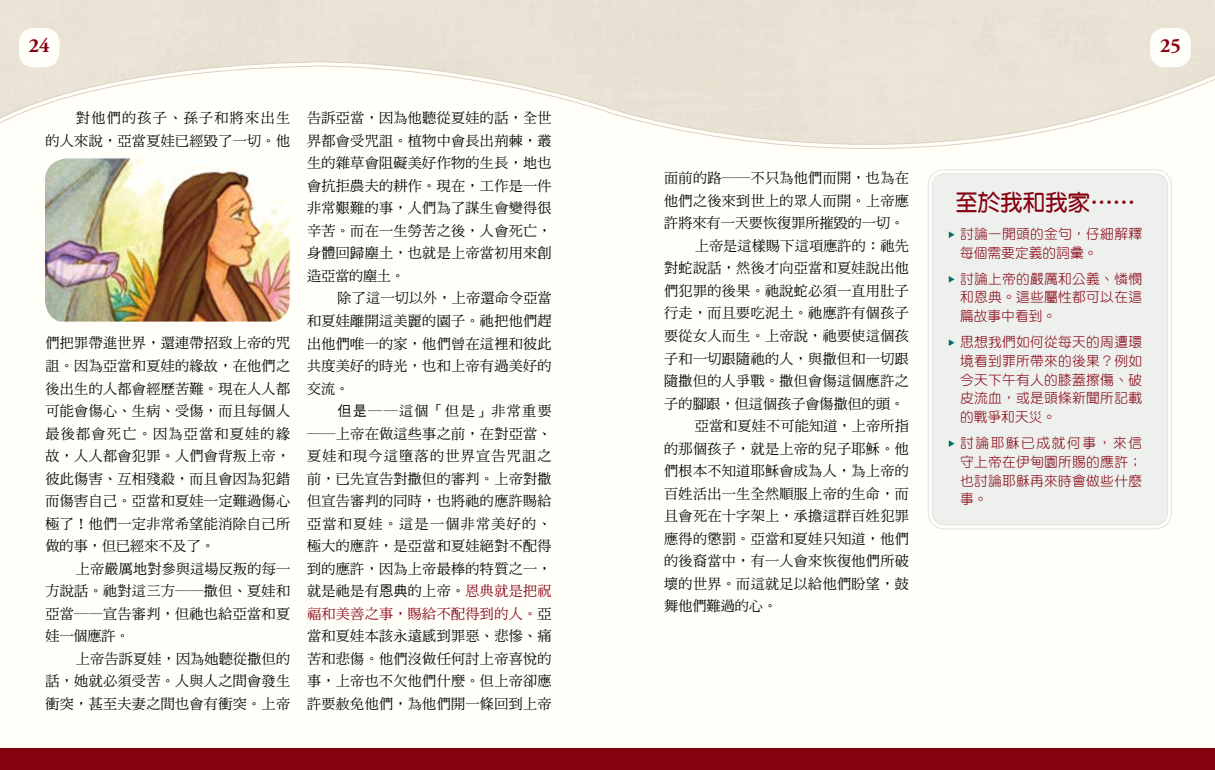
<style>
.page{position:relative;width:1215px;height:770px;background:#fff}
.page>*{position:absolute;margin:0;border:0;box-sizing:border-box;transform-origin:0 0}
.t1{font:22.5px "DF Yuan W7 WIN BF";color:#860010}
.t2{font:700 20px "Adobe Garamond Pro";color:#860010}
.t3{font:14.12px/22.5px "DF Ming W5 WIN BF";letter-spacing:.02em;color:#000;text-align:justify}
.t4{font:14.12px "DF Ming W5 WIN BF";color:#000}
.t5{font:13.75px/18.8px "DF Yuan W3 WIN BF";letter-spacing:.02em;color:#860010;text-align:justify}
.s1{font-family:"DF Hei W5 WIN BF"}
.s2{color:#860010}
</style>
<div class="page">
<div style="left:0;top:0;width:1215px;height:769px;background:#fffef9"></div>
<svg style="left:0;top:0;width:1215px;height:182px"></svg>
<div style="left:0;top:748px;width:1215px;height:21px;background:#860010"></div>
<div style="left:19px;top:28px;width:40px;height:39px;background:#fffef9;border-radius:15px"></div>
<div style="left:932px;top:174px;width:235px;height:350px;background:#edf0ed;border-radius:12px"></div>
<div style="left:928px;top:169px;width:244px;height:360px;border:1px solid #c6d3d2;border-radius:16px"></div>
<div style="left:932px;top:173px;width:236px;height:352px;border:1px solid #c6d3d2;border-radius:12px"></div>
<svg style="left:949px;top:231px;width:6px;height:7px"></svg>
<svg style="left:949px;top:276px;width:6px;height:7px"></svg>
<svg style="left:949px;top:339px;width:6px;height:7px"></svg>
<svg style="left:949px;top:440px;width:6px;height:7px"></svg>
<div style="left:1150px;top:28px;width:41px;height:39px;background:#fffef9;border-radius:15px"></div>
<img style="left:45px;top:158px;width:245px;height:163px">
<h2 class="t2" style="left:29px;top:34px;width:22px">24</h2>
<p class="t3" style="left:46px;top:107px;width:246px;text-align:right">對他們的孩子、孫子和將來出生<br>的人來說，亞當夏娃已經毀了一切。他</p>
<p class="t3" style="left:46px;top:332px;width:246px">們把罪帶進世界，還連帶招致上帝的咒詛。因為亞當和夏娃的緣故，在他們之後出生的人都會經歷苦難。現在人人都可能會傷心、生病、受傷，而且每個人最後都會死亡。因為亞當和夏娃的緣故，人人都會犯罪。人們會背叛上帝，彼此傷害、互相殘殺，而且會因為犯錯而傷害自己。亞當和夏娃一定難過傷心極了！他們一定非常希望能消除自己所做的事，但已經來不及了。</p>
<p class="t3" style="left:46px;top:557px;width:246px;text-indent:30px">上帝嚴厲地對參與這場反叛的每一方說話。祂對這三方――撒但、夏娃和亞當――宣告審判，但祂也給亞當和夏娃一個應許。</p>
<p class="t3" style="left:46px;top:647px;width:246px;text-indent:30px">上帝告訴夏娃，因為她聽從撒但的話，她就必須受苦。人與人之間會發生衝突，甚至夫妻之間也會有衝突。上帝</p>
<p class="t3" style="left:307px;top:107px;width:246px">告訴亞當，因為他聽從夏娃的話，全世界都會受咒詛。植物中會長出荊棘，叢生的雜草會阻礙美好作物的生長，地也會抗拒農夫的耕作。現在，工作是一件非常艱難的事，人們為了謀生會變得很辛苦。而在一生勞苦之後，人會死亡，身體回歸塵土，也就是上帝當初用來創造亞當的塵土。</p>
<p class="t3" style="left:307px;top:287px;width:246px;text-indent:30px">除了這一切以外，上帝還命令亞當和夏娃離開這美麗的園子。祂把他們趕出他們唯一的家，他們曾在這裡和彼此共度美好的時光，也和上帝有過美好的交流。</p>
<p class="t3" style="left:307px;top:399px;width:246px;text-indent:30px"><span class="s1">但是</span>――這個「但是」非常重要――上帝在做這些事之前，在對亞當、夏娃和現今這墮落的世界宣告咒詛之前，已先宣告對撒但的審判。上帝對撒但宣告審判的同時，也將祂的應許賜給亞當和夏娃。這是一個非常美好的、極大的應許，是亞當和夏娃絕對不配得到的應許，因為上帝最棒的特質之一，就是祂是有<span class="s1">恩典</span>的上帝。<span class="s2">恩典就是把祝福和美善之事，賜給不配得到的人。</span>亞當和夏娃本該永遠感到罪惡、悲慘、痛苦和悲傷。他們沒做任何討上帝喜悅的事，上帝也不欠他們什麼。但上帝卻應許要赦免他們，為他們開一條回到上帝</p>
<p class="t3" style="left:664px;top:167px;width:246px">面前的路――不只為他們而開，也為在</p>
<p class="t3" style="left:664px;top:189px;width:246px">他們之後來到世上的眾人而開。上帝應</p>
<p class="t4" style="left:664px;top:216px;width:242px">許將來有一天要恢復罪所摧毀的一切。</p>
<p class="t3" style="left:695px;top:234px;width:216px">上帝是這樣賜下這項應許的：祂先</p>
<p class="t3" style="left:664px;top:257px;width:246px">對蛇說話，然後才向亞當和夏娃說出他</p>
<p class="t3" style="left:664px;top:279px;width:246px">們犯罪的後果。祂說蛇必須一直用肚子</p>
<p class="t3" style="left:664px;top:302px;width:246px">行走，而且要吃泥土。祂應許有個孩子</p>
<p class="t3" style="left:664px;top:324px;width:246px">要從女人而生。上帝說，祂要使這個孩</p>
<p class="t3" style="left:664px;top:347px;width:246px">子和一切跟隨祂的人，與撒但和一切跟</p>
<p class="t3" style="left:664px;top:369px;width:246px">隨撒但的人爭戰。撒但會傷這個應許之</p>
<p class="t4" style="left:664px;top:396px;width:242px">子的腳跟，但這個孩子會傷撒但的頭。</p>
<p class="t3" style="left:695px;top:414px;width:216px">亞當和夏娃不可能知道，上帝所指</p>
<p class="t3" style="left:664px;top:437px;width:246px">的那個孩子，就是上帝的兒子耶穌。他</p>
<p class="t3" style="left:664px;top:459px;width:246px">們根本不知道耶穌會成為人，為上帝的</p>
<p class="t3" style="left:664px;top:482px;width:246px">百姓活出一生全然順服上帝的生命，而</p>
<p class="t3" style="left:664px;top:504px;width:246px">且會死在十字架上，承擔這群百姓犯罪</p>
<p class="t3" style="left:664px;top:527px;width:246px">應得的懲罰。亞當和夏娃只知道，他們</p>
<p class="t3" style="left:664px;top:549px;width:246px">的後裔當中，有一人會來恢復他們所破</p>
<p class="t3" style="left:664px;top:572px;width:246px">壞的世界。而這就足以給他們盼望，鼓</p>
<p class="t4" style="left:664px;top:598px;width:115px">舞他們難過的心。</p>
<h2 class="t2" style="left:1160px;top:34px;width:22px">25</h2>
<h1 class="t1" style="left:955px;top:191px;width:181px">至於我和我家……</h1>
<p class="t5" style="left:960px;top:224px;width:184px">討論一開頭的金句，仔細解釋每個需要定義的詞彙。</p>
<p class="t5" style="left:960px;top:269px;width:184px">討論上帝的嚴厲和公義、憐憫和恩典。這些屬性都可以在這篇故事中看到。</p>
<p class="t5" style="left:960px;top:332px;width:184px">思想我們如何從每天的周遭環境看到罪所帶來的後果？例如今天下午有人的膝蓋擦傷、破皮流血，或是頭條新聞所記載的戰爭和天災。</p>
<p class="t5" style="left:960px;top:433px;width:184px">討論耶穌已成就何事，來信守上帝在伊甸園所賜的應許；也討論耶穌再來時會做些什麼事。</p>
</div>
